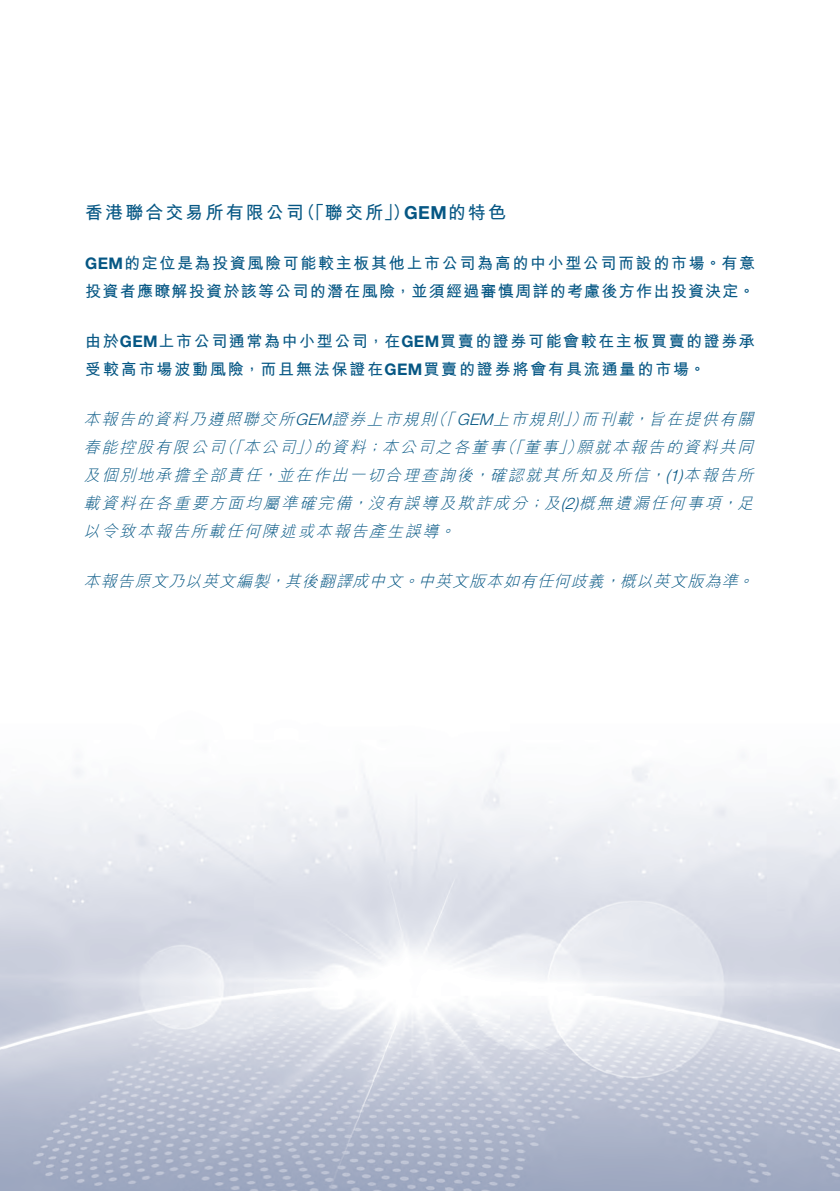
<style>
.page{position:relative;width:840px;height:1191px;background:#fff}
.page>*{position:absolute;margin:0;border:0;box-sizing:border-box;transform-origin:0 0}
.t1{font:700 18px "M Hei HK";letter-spacing:.115em;color:#065784}
.t2{font:700 18px "Helvetica Neue LT Std";color:#065784}
.t3{font:italic 300 16px "M Hei HK";color:#065784}
.t4{font:700 16px/28px "M Hei HK";letter-spacing:.095em;color:#065784}
.s1{font-family:"Helvetica Neue LT Std"}
.s2{font-family:"M Hei HK"}
</style>
<div class="page">
<img style="left:0;top:754px;width:839px;height:437px">
<p class="t1" style="left:85px;top:199px;width:220px">香港聯合交易所有限公司</p>
<p class="t4" style="left:85px;top:247px;width:671px"><span class="s1">GEM</span>的定位是為投資風險可能較主板其他上市公司為高的中小型公司而設的市場。有意投資者應瞭解投資於該等公司的潛在風險，並須經過審慎周詳的考慮後方作出投資決定。</p>
<p class="t4" style="left:85px;top:325px;width:671px">由於<span class="s1">GEM</span>上市公司通常為中小型公司，在<span class="s1">GEM</span>買賣的證券可能會較在主板買賣的證券承受較高市場波動風險，而且無法保證在<span class="s1">GEM</span>買賣的證券將會有具流通量的市場。</p>
<p class="t3" style="left:648px;top:411px;width:110px">旨在提供有關</p>
<p class="t1" style="left:297px;top:199px;width:115px">（「聯交所」）</p>
<p class="t2" style="left:404px;top:201px;width:103px">GEM<span class="s2">的特色</span></p>
<p class="t3" style="left:430px;top:411px;width:138px">（「<span class="s1">GEM</span>上市規則</p>
<p class="t3" style="left:562px;top:411px;width:30px">」）</p>
<p class="t3" style="left:83px;top:411px;width:358px">本報告的資料乃遵照聯交所<span class="s1">GEM</span>證券上市規則</p>
<p class="t3" style="left:580px;top:411px;width:57px">而刊載</p>
<p class="t3" style="left:632px;top:411px;width:22px">，</p>
<p class="t3" style="left:219px;top:439px;width:30px">（「</p>
<p class="t3" style="left:295px;top:439px;width:30px">」）</p>
<p class="t3" style="left:499px;top:439px;width:30px">（「</p>
<p class="t3" style="left:557px;top:439px;width:30px">」）</p>
<p class="t3" style="left:576px;top:439px;width:182px">願就本報告的資料共同</p>
<p class="t3" style="left:313px;top:439px;width:57px">的資料</p>
<p class="t3" style="left:83px;top:439px;width:147px">春能控股有限公司</p>
<p class="t3" style="left:243px;top:439px;width:57px">本公司</p>
<p class="t3" style="left:381px;top:439px;width:129px">本公司之各董事</p>
<p class="t3" style="left:523px;top:439px;width:40px">董事</p>
<p class="t3" style="left:365px;top:439px;width:22px">；</p>
<p class="t3" style="left:83px;top:467px;width:183px">及個別地承擔全部責任</p>
<p class="t3" style="left:277px;top:467px;width:201px">並在作出一切合理查詢後</p>
<p class="t3" style="left:665px;top:467px;width:94px"><span class="s1">)1(</span> 本報告所</p>
<p class="t3" style="left:489px;top:467px;width:165px">確認就其所知及所信</p>
<p class="t3" style="left:261px;top:467px;width:22px">，</p>
<p class="t3" style="left:473px;top:467px;width:22px">，</p>
<p class="t3" style="left:648px;top:467px;width:22px">，</p>
<p class="t3" style="left:83px;top:495px;width:273px">載資料在各重要方面均屬準確完備</p>
<p class="t3" style="left:560px;top:495px;width:166px"><span class="s1">)2(</span> 概無遺漏任何事項</p>
<p class="t3" style="left:367px;top:495px;width:165px">沒有誤導及欺詐成分</p>
<p class="t3" style="left:543px;top:495px;width:22px">及</p>
<p class="t3" style="left:736px;top:495px;width:22px">足</p>
<p class="t3" style="left:527px;top:495px;width:22px">；</p>
<p class="t3" style="left:351px;top:495px;width:22px">，</p>
<p class="t3" style="left:720px;top:495px;width:22px">，</p>
<p class="t3" style="left:83px;top:523px;width:360px">以令致本報告所載任何陳述或本報告產生誤導</p>
<p class="t3" style="left:438px;top:523px;width:22px">。</p>
<p class="t3" style="left:418px;top:573px;width:191px">中英文版本如有任何歧義</p>
<p class="t3" style="left:619px;top:573px;width:123px">概以英文版為準</p>
<p class="t3" style="left:83px;top:573px;width:191px">本報告原文乃以英文編製</p>
<p class="t3" style="left:285px;top:573px;width:123px">其後翻譯成中文</p>
<p class="t3" style="left:402px;top:573px;width:22px">。</p>
<p class="t3" style="left:736px;top:573px;width:22px">。</p>
<p class="t3" style="left:269px;top:573px;width:22px">，</p>
<p class="t3" style="left:603px;top:573px;width:22px">，</p>
</div>
